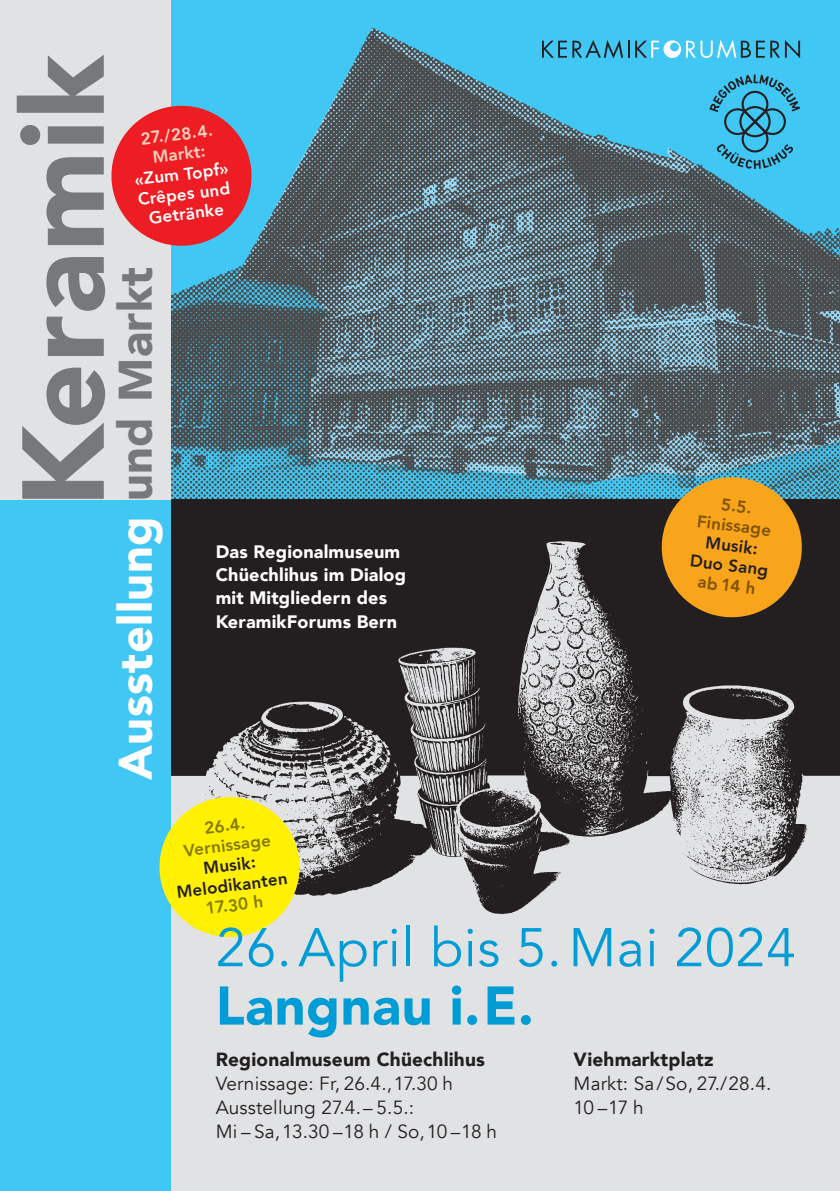
<style>
.page{position:relative;width:840px;height:1191px;background:#fff}
.page>*{position:absolute;margin:0;border:0;box-sizing:border-box;transform-origin:0 0}
.t1{font:900 115px "Avenir";letter-spacing:.01em;color:#76787b}
.t2{font:53.8px "Avenir";letter-spacing:.01em;color:#009cd6}
.t3{font:900 53.8px "Avenir";letter-spacing:.01em;color:#009cd6}
.t4{font:900 47px "Avenir";letter-spacing:.01em;color:#fff}
.t5{font:19px "Avenir";letter-spacing:.01em;color:#231f20}
.t6{font:900 19px "Avenir";letter-spacing:.01em;color:#231f20}
.t7{font:19px "Avenir";letter-spacing:-.01em;color:#231f20}
.t8{font:900 18px "Avenir";letter-spacing:.01em;color:#fff}
.t9{font:800 17px "Avenir";color:#231f20}
.t10{font:800 17px "Avenir";color:#fff}
.t11{font:800 17px "Avenir";color:#837a00}
.t12{font:800 17px "Avenir";color:#7e5200}
.t13{font:800 17px "Avenir";color:#fcd2c0}
.s1{color:#76787b}
</style>
<div class="page">
<div style="left:170px;top:522px;width:669px;height:669px;background:#e1e2e4"></div>
<img style="left:170px;top:1px;width:669px;height:498px">
<img style="left:170px;top:499px;width:669px;height:415px">
<svg style="left:709px;top:75px;width:90px;height:94px;background:#3aa7cc"></svg>
<svg style="left:541px;top:41px;width:25px;height:17px"></svg>
<svg style="left:572px;top:40px;width:227px;height:18px;background:#52b1d1"></svg>
<div style="left:0;top:499px;width:170px;height:692px;background:#40c7f4"></div>
<div style="left:0;top:0;width:170px;height:499px;background:#e1e2e4"></div>
<svg style="left:159px;top:793px;width:144px;height:148px"></svg>
<svg style="left:657px;top:473px;width:148px;height:148px;background:#bc8a2c"></svg>
<svg style="left:111px;top:102px;width:144px;height:148px;background:#d14f5a"></svg>
<p class="t1" style="left:-35px;top:508px;width:454px;rotate:-90deg">Keramik</p>
<p class="t13" style="left:139px;top:125px;width:74px;rotate:-7deg">27./28.4.</p>
<p class="t13" style="left:151px;top:144px;width:55px;rotate:-7deg">Markt:</p>
<p class="t10" style="left:133px;top:166px;width:96px;rotate:-7deg">«Zum Topf»</p>
<p class="t10" style="left:136px;top:186px;width:94px;rotate:-7deg">Crêpes und</p>
<p class="t10" style="left:147px;top:205px;width:77px;rotate:-7deg">Getränke</p>
<p class="t4" style="left:95px;top:780px;width:515px;rotate:-90deg">Ausstellung <span class="s1">und Markt</span></p>
<p class="t8" style="left:215px;top:536px;width:186px">Das Regionalmuseum</p>
<p class="t8" style="left:215px;top:559px;width:192px">Chüechlihus im Dialog</p>
<p class="t8" style="left:215px;top:582px;width:173px">mit Mitgliedern des</p>
<p class="t8" style="left:215px;top:606px;width:183px">KeramikForums Bern</p>
<p class="t12" style="left:722px;top:490px;width:32px;rotate:7deg">5.5.</p>
<p class="t12" style="left:698px;top:508px;width:76px;rotate:7deg">Finissage</p>
<p class="t9" style="left:706px;top:529px;width:54px;rotate:7deg">Musik:</p>
<p class="t9" style="left:691px;top:547px;width:80px;rotate:7deg">Duo Sang</p>
<p class="t12" style="left:699px;top:568px;width:60px;rotate:7deg">ab 14 h</p>
<p class="t11" style="left:203px;top:814px;width:42px;rotate:-7deg">26.4.</p>
<p class="t11" style="left:182px;top:837px;width:89px;rotate:-7deg">Vernissage</p>
<p class="t9" style="left:202px;top:855px;width:54px;rotate:-7deg">Musik:</p>
<p class="t9" style="left:175px;top:878px;width:113px;rotate:-7deg">Melodikanten</p>
<p class="t11" style="left:204px;top:895px;width:59px;rotate:-7deg">17.30 h</p>
<p class="t2" style="left:215px;top:915px;width:581px">26. April bis 5. Mai 2024</p>
<p class="t3" style="left:215px;top:959px;width:319px">Langnau i.E.</p>
<p class="t6" style="left:215px;top:1042px;width:271px">Regionalmuseum Chüechlihus</p>
<p class="t5" style="left:215px;top:1072px;width:239px">Vernissage: Fr, 26.4., 17.30 h</p>
<p class="t5" style="left:215px;top:1096px;width:200px">Ausstellung 27.4.– 5.5.:</p>
<p class="t7" style="left:215px;top:1120px;width:283px">Mi – Sa, 13.30 –18 h / So, 10 –18 h</p>
<p class="t6" style="left:573px;top:1042px;width:141px">Viehmarktplatz</p>
<p class="t5" style="left:573px;top:1072px;width:199px">Markt: Sa/So, 27./28.4.</p>
<p class="t5" style="left:573px;top:1096px;width:72px">10 –17 h</p>
</div>
